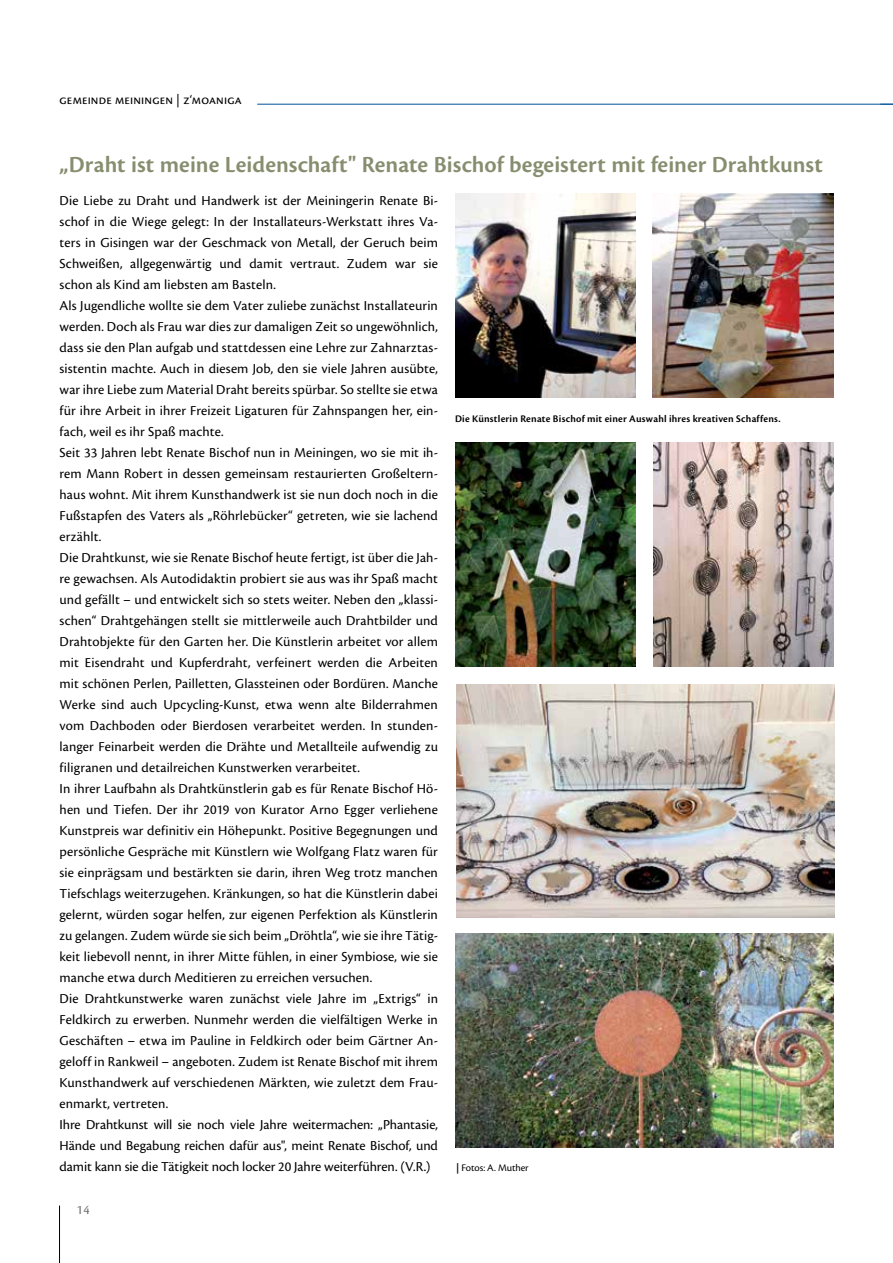
<style>
.page{position:relative;width:893px;height:1263px;background:#fff}
.page>*{position:absolute;margin:0;border:0;box-sizing:border-box;transform-origin:0 0}
.t1{font:600 24px "Cronos Pro";letter-spacing:.005em;color:#878e6f}
.t2{font:14.25px/21px "Cronos Pro";letter-spacing:.01em;color:#000}
.t3{font:13.5px "Cronos Pro";letter-spacing:.015em;color:#000}
.t4{font:13.5px "Cronos Pro";color:#6d6e71}
.t5{font:600 10.5px "Cronos Pro";letter-spacing:.02em;color:#000}
.t6{font:10.5px "Cronos Pro";color:#000}
.s1{font-weight:600}
</style>
<div class="page">
<hr style="left:59px;top:1205px;width:1px;height:58px;background:#000">
<hr style="left:257px;top:104px;width:636px;height:1px;background:#00539b">
<img style="left:455px;top:193px;width:181px;height:205px">
<img style="left:455px;top:442px;width:181px;height:224px">
<img style="left:456px;top:684px;width:378px;height:233px">
<img style="left:455px;top:933px;width:378px;height:214px">
<img style="left:653px;top:193px;width:180px;height:205px">
<img style="left:654px;top:442px;width:179px;height:224px">
<p class="t3" style="left:60px;top:92px;width:184px">gemeinde meiningen | z‘moaniga</p>
<h1 class="t1" style="left:60px;top:151px;width:765px">„Draht ist meine Leidenschaft" Renate Bischof begeistert mit feiner Drahtkunst</h1>
<p class="t2" style="left:60px;top:190px;width:380px">Die Liebe zu Draht und Handwerk ist der Meiningerin Renate Bi&shy;schof in die Wiege gelegt: In der Installateurs-Werkstatt ihres Va&shy;ters in Gisingen war der Geschmack von Metall, der Geruch beim Schweißen, allgegenwärtig und damit vertraut. Zudem war sie schon als Kind am liebsten am Basteln.<br>Als Jugendliche wollte sie dem Vater zuliebe zunächst Installateurin werden. Doch als Frau war dies zur damaligen Zeit so ungewöhnlich, dass sie den Plan aufgab und stattdessen eine Lehre zur Zahnarztas&shy;sistentin machte. Auch in diesem Job, den sie viele Jahren ausübte, war ihre Liebe zum Material Draht bereits spürbar. So stellte sie etwa für ihre Arbeit in ihrer Freizeit Ligaturen für Zahnspangen her, ein&shy;fach, weil es ihr Spaß machte.<br>Seit 33 Jahren lebt Renate Bischof nun in Meiningen, wo sie mit ih&shy;rem Mann Robert in dessen gemeinsam restaurierten Großeltern&shy;haus wohnt. Mit ihrem Kunsthandwerk ist sie nun doch noch in die Fußstapfen des Vaters als „Röhrlebücker“ getreten, wie sie lachend erzählt.<br>Die Drahtkunst, wie sie Renate Bischof heute fertigt, ist über die Jah&shy;re gewachsen. Als Autodidaktin probiert sie aus was ihr Spaß macht und gefällt – und entwickelt sich so stets weiter. Neben den „klassi&shy;schen“ Drahtgehängen stellt sie mittlerweile auch Drahtbilder und Drahtobjekte für den Garten her. Die Künstlerin arbeitet vor allem mit Eisendraht und Kupferdraht, verfeinert werden die Arbeiten mit schönen Perlen, Pailletten, Glassteinen oder Bordüren. Manche Werke sind auch Upcycling-Kunst, etwa wenn alte Bilderrahmen vom Dachboden oder Bierdosen verarbeitet werden. In stunden&shy;langer Feinarbeit werden die Drähte und Metallteile aufwendig zu filigranen und detailreichen Kunstwerken verarbeitet.<br>In ihrer Laufbahn als Drahtkünstlerin gab es für Renate Bischof Hö&shy;hen und Tiefen. Der ihr 2019 von Kurator Arno Egger verliehene Kunstpreis war definitiv ein Höhepunkt. Positive Begegnungen und persönliche Gespräche mit Künstlern wie Wolfgang Flatz waren für sie einprägsam und bestärkten sie darin, ihren Weg trotz manchen Tiefschlags weiterzugehen. Kränkungen, so hat die Künstlerin dabei gelernt, würden sogar helfen, zur eigenen Perfektion als Künstlerin zu gelangen. Zudem würde sie sich beim „Dröhtla“, wie sie ihre Tätig&shy;keit liebevoll nennt, in ihrer Mitte fühlen, in einer Symbiose, wie sie manche etwa durch Meditieren zu erreichen versuchen.<br>Die Drahtkunstwerke waren zunächst viele Jahre im „Extrigs“ in Feldkirch zu erwerben. Nunmehr werden die vielfältigen Werke in Geschäften – etwa im Pauline in Feldkirch oder beim Gärtner An&shy;geloff in Rankweil – angeboten. Zudem ist Renate Bischof mit ihrem Kunsthandwerk auf verschiedenen Märkten, wie zuletzt dem Frau&shy;enmarkt, vertreten.<br>Ihre Drahtkunst will sie noch viele Jahre weitermachen: „Phantasie, Hände und Begabung reichen dafür aus", meint Renate Bischof, und damit kann sie die Tätigkeit noch locker 20 Jahre weiterführen. (V.R.)</p>
<p class="t5" style="left:455px;top:413px;width:327px">Die Künstlerin Renate Bischof mit einer Auswahl ihres kreativen Schaffens.</p>
<p class="t6" style="left:456px;top:1162px;width:74px"><span class="s1">|</span> Fotos: A. Muther</p>
<p class="t4" style="left:77px;top:1202px;width:15px">14</p>
</div>
